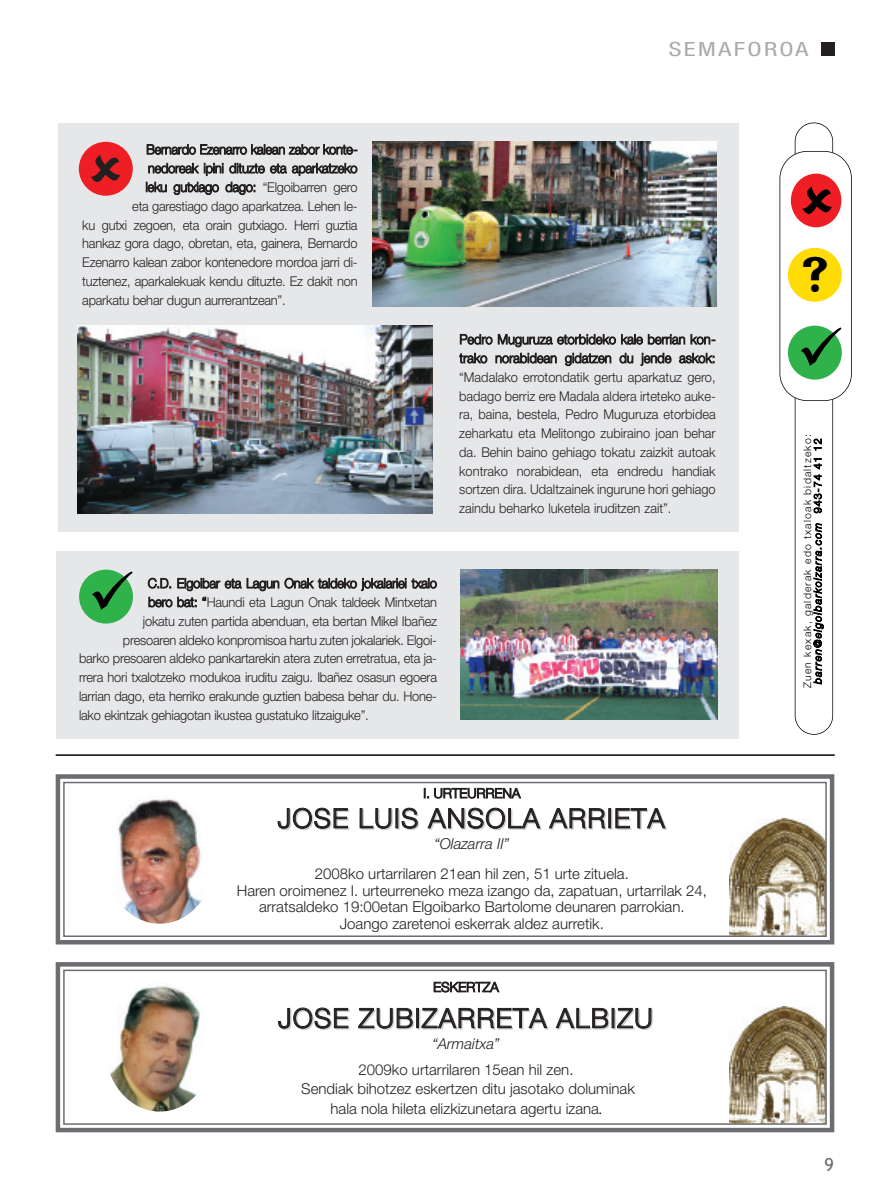
<style>
.page{position:relative;width:890px;height:1188px;background:#fff}
.page>*{position:absolute;margin:0;border:0;box-sizing:border-box;transform-origin:0 0}
.t1{font:300 27px "Helvetica Neue";letter-spacing:.05em;color:#231f20}
.t2{font:21px "NH57";letter-spacing:.09em;color:#a8a9ad;scale:1.3 1}
.t3{font:18px "Trebuchet MS";color:#716c6b}
.t4{font:300 15px/16.5px "Helvetica Neue";color:#231f20;text-align:center}
.t5{font:italic 300 15px "Helvetica Neue";color:#231f20}
.t6{font:300 13.5px/18.8px "Helvetica Neue";letter-spacing:-.015em;color:#231f20;text-align:justify;scale:.95 1}
.t7{font:300 13.5px "Helvetica Neue";letter-spacing:-.015em;color:#231f20}
.t8{font:300 10.5px/10.4px "Helvetica Neue";letter-spacing:.11em;color:#000;text-align:center}
.s1{font-style:italic}
.s2{font-family:"Bamberg"}
</style>
<div class="page">
<img style="left:55px;top:42px;width:797px;height:1091px">
<svg style="left:802px;top:186px;width:29px;height:28px"></svg>
<svg style="left:91px;top:155px;width:29px;height:27px"></svg>
<svg style="left:803px;top:257px;width:23px;height:35px"></svg>
<svg style="left:800px;top:327px;width:41px;height:39px;background:#40b858"></svg>
<svg style="left:92px;top:571px;width:41px;height:38px;background:#41b658"></svg>
<h2 class="t2" style="left:668px;top:42px;width:109px">SEMAFOROA</h2>
<p class="t6" style="left:146px;top:141px;width:224px">Bernardo Ezenarro kalean zabor konte-</p>
<p class="t6" style="left:148px;top:160px;width:222px">nedoreak ipini dituzte eta aparkatzeko</p>
<p class="t6" style="left:145px;top:179px;width:225px">leku gutxiago dago: “Elgoibarren gero</p>
<p class="t6" style="left:132px;top:198px;width:239px">eta garestiago dago aparkatzea. Lehen le-</p>
<p class="t6" style="left:82px;top:216px;width:291px">ku gutxi zegoen, eta orain gutxiago. Herri guztia</p>
<p class="t6" style="left:82px;top:235px;width:291px">hankaz gora dago, obretan, eta, gainera, Bernardo</p>
<p class="t6" style="left:82px;top:254px;width:291px">Ezenarro kalean zabor kontenedore mordoa jarri di-</p>
<p class="t6" style="left:82px;top:273px;width:291px">tuztenez, aparkalekuak kendu dituzte. Ez dakit non</p>
<p class="t6" style="left:82px;top:291px;width:215px">aparkatu behar dugun aurrerantzean”.</p>
<p class="t6" style="left:459px;top:331px;width:271px">Pedro Muguruza etorbideko kale berrian kon&shy;trako norabidean gidatzen du jende askok: “Madalako errotondatik gertu aparkatuz gero, badago berriz ere Madala aldera irteteko auke&shy;ra, baina, bestela, Pedro Muguruza etorbidea zeharkatu eta Melitongo zubiraino joan behar da. Behin baino gehiago tokatu zaizkit autoak kontrako norabidean, eta endredu handiak sortzen dira. Udaltzainek ingurune hori gehiago zaindu beharko luketela iruditzen zait”.</p>
<p class="t6" style="left:148px;top:575px;width:306px">C.D. Elgoibar eta Lagun Onak taldeko jokalariei txalo</p>
<p class="t6" style="left:148px;top:594px;width:305px">bero bat: “Haundi eta Lagun Onak taldeek Mintxetan</p>
<p class="t6" style="left:143px;top:612px;width:311px">jokatu zuten partida abenduan, eta bertan Mikel Ibañez</p>
<p class="t6" style="left:123px;top:631px;width:332px">presoaren aldeko konpromisoa hartu zuten jokalariek. Elgoi-</p>
<p class="t6" style="left:79px;top:650px;width:378px">barko presoaren aldeko pankartarekin atera zuten erretratua, eta ja-</p>
<p class="t6" style="left:79px;top:669px;width:378px">rrera hori txalotzeko modukoa iruditu zaigu. Ibañez osasun egoera</p>
<p class="t6" style="left:79px;top:687px;width:378px">larrian dago, eta herriko erakunde guztien babesa behar du. Hone-</p>
<p class="t6" style="left:79px;top:706px;width:306px">lako ekintzak gehiagotan ikustea gustatuko litzaiguke”.</p>
<p class="t8" style="left:803px;top:688px;width:255px;rotate:-90deg">Zuen kexak, galderak edo txaloak bidaltzeko: <span class="s1">barren@elgoibarkoizarra.com</span> 943-74 41 12</p>
<p class="t7" style="left:423px;top:788px;width:99px">I. URTEURRENA</p>
<h1 class="t1" style="left:277px;top:808px;width:388px">JOSE LUIS ANSOLA ARRIETA</h1>
<p class="t5" style="left:434px;top:838px;width:76px">“Olazarra II”</p>
<p class="t4" style="left:237px;top:866px;width:471px">2008ko urtarrilaren 21ean hil zen, 51 urte zituela.<br>Haren oroimenez I. urteurreneko meza izango da, zapatuan, urtarrilak 24, arratsaldeko 19:00etan Elgoibarko Bartolome deunaren parrokian.<br>Joango zaretenoi eskerrak aldez aurretik.</p>
<p class="t7" style="left:433px;top:981px;width:67px">ESKERTZA</p>
<h1 class="t1" style="left:278px;top:1008px;width:376px">JOSE ZUBIZARRETA ALBIZU</h1>
<p class="t5" style="left:432px;top:1038px;width:69px">“Armaitxa”</p>
<p class="t4" style="left:301px;top:1060px;width:335px;line-height:19.5px">2009ko urtarrilaren 15ean hil zen.<br>Sendiak bihotzez eskertzen ditu jasotako doluminak hala nola hileta elizkizunetara agertu izana<span class="s2">.</span></p>
<h3 class="t3" style="left:824px;top:1153px;width:11px">9</h3>
</div>
